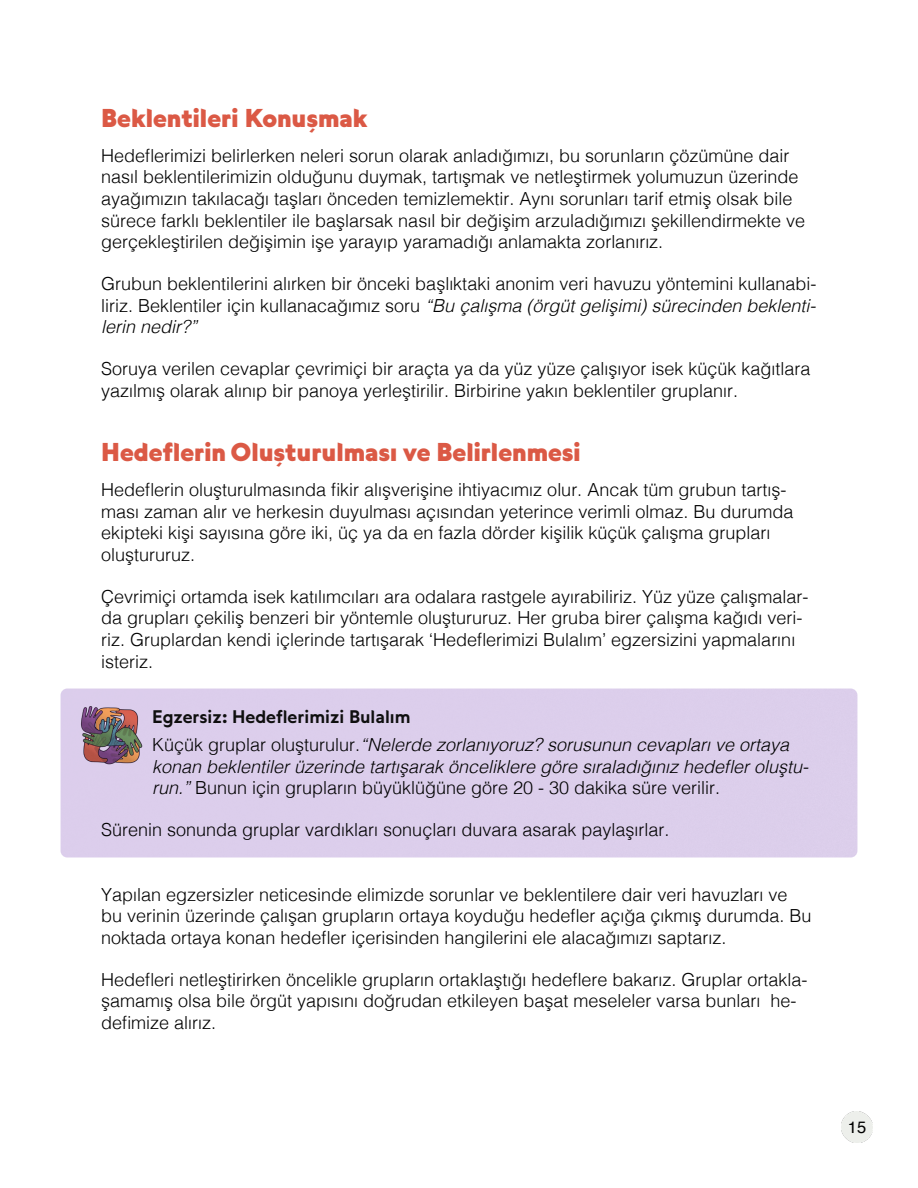
<style>
.page{position:relative;width:918px;height:1188px;background:#fff}
.page>*{position:absolute;margin:0;border:0;box-sizing:border-box;transform-origin:0 0}
.t1{font:25.5px "Seitu";color:#db5945}
.t2{font:300 18px/21.6px "Helvetica";color:#000}
.t3{font:italic 300 18px/21.6px "Helvetica";color:#000}
.t4{font:18px "Seitu";color:#0f0f0f}
.t5{font:16.5px "Helvetica";color:#000}
.s1{font-style:italic}
.s2{font-style:normal}
</style>
<div class="page">
<img style="left:78px;top:703px;width:67px;height:64px">
<img style="left:841px;top:1111px;width:32px;height:32px">
<h1 class="t1" style="left:101px;top:102px;width:268px">Beklentileri Konuşmak</h1>
<p class="t2" style="left:101px;top:143px;width:706px">Hedeflerimizi belirlerken neleri sorun olarak anladığımızı, bu sorunların çözümüne dair nasıl beklentilerimizin olduğunu duymak, tartışmak ve netleştirmek yolumuzun üzerinde ayağımızın takılacağı taşları önceden temizlemektir. Aynı sorunları tarif etmiş olsak bile sürece farklı beklentiler ile başlarsak nasıl bir değişim arzuladığımızı şekillendirmekte ve gerçekleştirilen değişimin işe yarayıp yaramadığı anlamakta zorlanırız.</p>
<p class="t2" style="left:101px;top:272px;width:717px;text-align:justify">Grubun beklentilerini alırken bir önceki başlıktaki anonim veri havuzu yöntemini kullanabi&shy;liriz. Beklentiler için kullanacağımız soru <span class="s1">“Bu çalışma (örgüt gelişimi) sürecinden beklenti&shy;lerin nedir?”</span></p>
<p class="t2" style="left:101px;top:357px;width:711px">Soruya verilen cevaplar çevrimiçi bir araçta ya da yüz yüze çalışıyor isek küçük kağıtlara yazılmış olarak alınıp bir panoya yerleştirilir. Birbirine yakın beklentiler gruplanır.</p>
<h1 class="t1" style="left:101px;top:436px;width:481px">Hedeflerin Oluşturulması ve Belirlenmesi</h1>
<p class="t2" style="left:101px;top:478px;width:694px">Hedeflerin oluşturulmasında fikir alışverişine ihtiyacımız olur. Ancak tüm grubun tartış&shy;ması zaman alır ve herkesin duyulması açısından yeterince verimli olmaz. Bu durumda ekipteki kişi sayısına göre iki, üç ya da en fazla dörder kişilik küçük çalışma grupları oluştururuz.</p>
<p class="t2" style="left:101px;top:584px;width:709px">Çevrimiçi ortamda isek katılımcıları ara odalara rastgele ayırabiliriz. Yüz yüze çalışmalar&shy;da grupları çekiliş benzeri bir yöntemle oluştururuz. Her gruba birer çalışma kağıdı veri&shy;riz. Gruplardan kendi içlerinde tartışarak ‘Hedeflerimizi Bulalım’ egzersizini yapmalarını isteriz.</p>
<p class="t4" style="left:152px;top:705px;width:260px">Egzersiz: Hedeflerimizi Bulalım</p>
<p class="t3" style="left:152px;top:733px;width:658px"><span class="s2">Küçük gruplar oluşturulur.</span>“Nelerde zorlanıyoruz? sorusunun cevapları ve ortaya konan beklentiler üzerinde tartışarak önceliklere göre sıraladığınız hedefler oluştu&shy;run.” <span class="s2">Bunun için grupların büyüklüğüne göre 20 - 30 dakika süre verilir.</span></p>
<p class="t2" style="left:101px;top:818px;width:570px">Sürenin sonunda gruplar vardıkları sonuçları duvara asarak paylaşırlar.</p>
<p class="t2" style="left:101px;top:882px;width:712px">Yapılan egzersizler neticesinde elimizde sorunlar ve beklentilere dair veri havuzları ve bu verinin üzerinde çalışan grupların ortaya koyduğu hedefler açığa çıkmış durumda. Bu noktada ortaya konan hedefler içerisinden hangilerini ele alacağımızı saptarız.</p>
<p class="t2" style="left:101px;top:967px;width:708px">Hedefleri netleştirirken öncelikle grupların ortaklaştığı hedeflere bakarız. Gruplar ortakla&shy;şamamış olsa bile örgüt yapısını doğrudan etkileyen başat meseleler varsa bunları he&shy;defimize alırız.</p>
<p class="t5" style="left:848px;top:1114px;width:20px">15</p>
</div>
